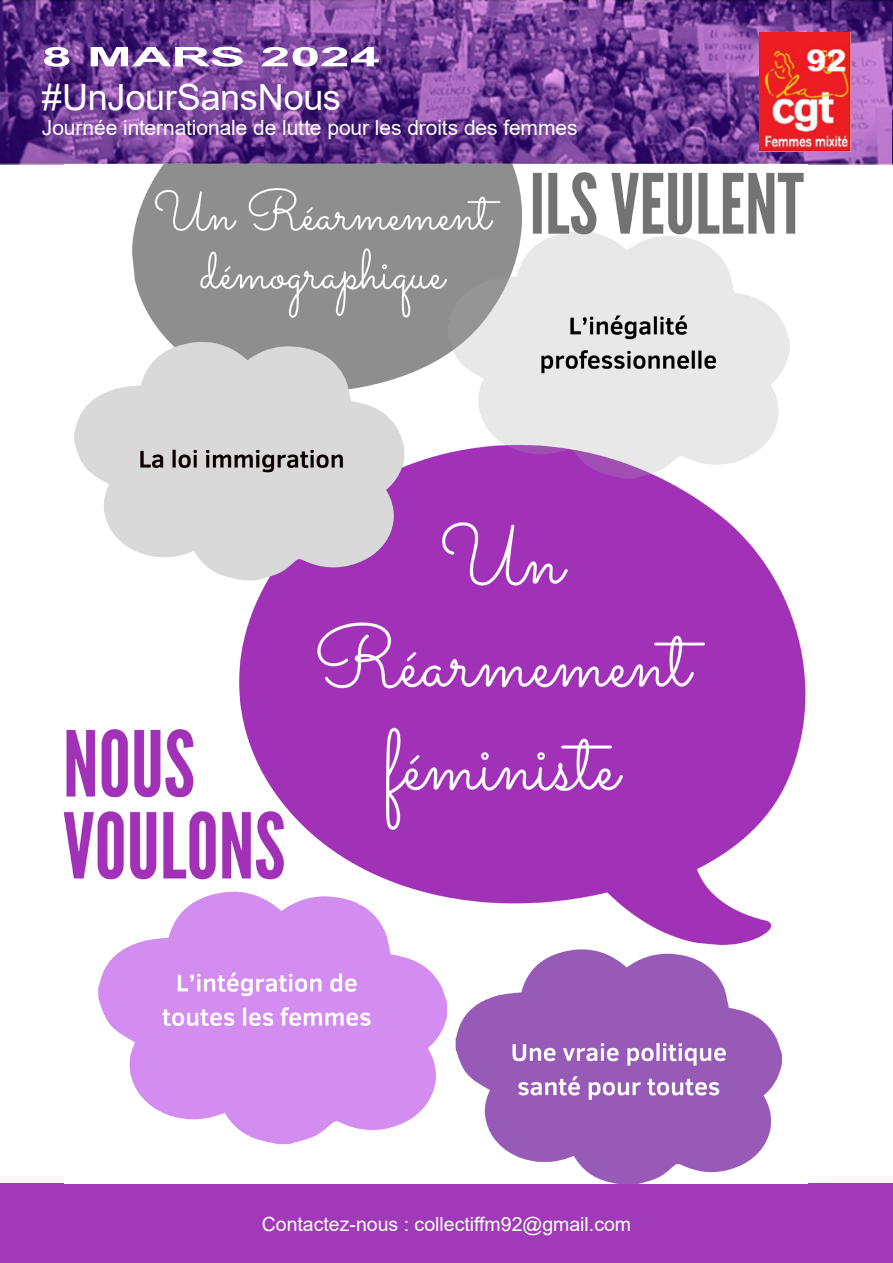
<style>
.page{position:relative;width:893px;height:1263px;background:#fff}
.page>*{position:absolute;margin:0;border:0;box-sizing:border-box;transform-origin:0 0}
.FM92_-_Titres{font:36px "Arial";letter-spacing:-.01em;color:#fff}
.FM92_-_Titres-2{font:700 27px "Arial";color:#fff;scale:2 1}
.FM92_-_Titres-3{font:21px "Arial";letter-spacing:-.005em;color:#fff}
.FM92_-_Contacteznous{font:19.5px "Arial";color:#fff}
</style>
<div class="page">
<img style="left:0;top:0;width:893px;height:164px">
<img style="left:760px;top:33px;width:90px;height:118px">
<div style="left:0;top:1184px;width:893px;height:79px;background:#a13ab8"></div>
<img style="left:65px;top:164px;width:741px;height:1020px">
<p class="FM92_-_Titres-2" style="left:42px;top:38px;width:171px">8 MARS 2024</p>
<p class="FM92_-_Titres" style="left:42px;top:72px;width:301px">#UnJourSansNous</p>
<p class="FM92_-_Titres-3" style="left:42px;top:113px;width:537px">Journée internationale de lutte pour les droits des femmes</p>
<p class="FM92_-_Contacteznous" style="left:262px;top:1210px;width:371px">Contactez-nous : collectiffm92@gmail.com</p>
</div>
